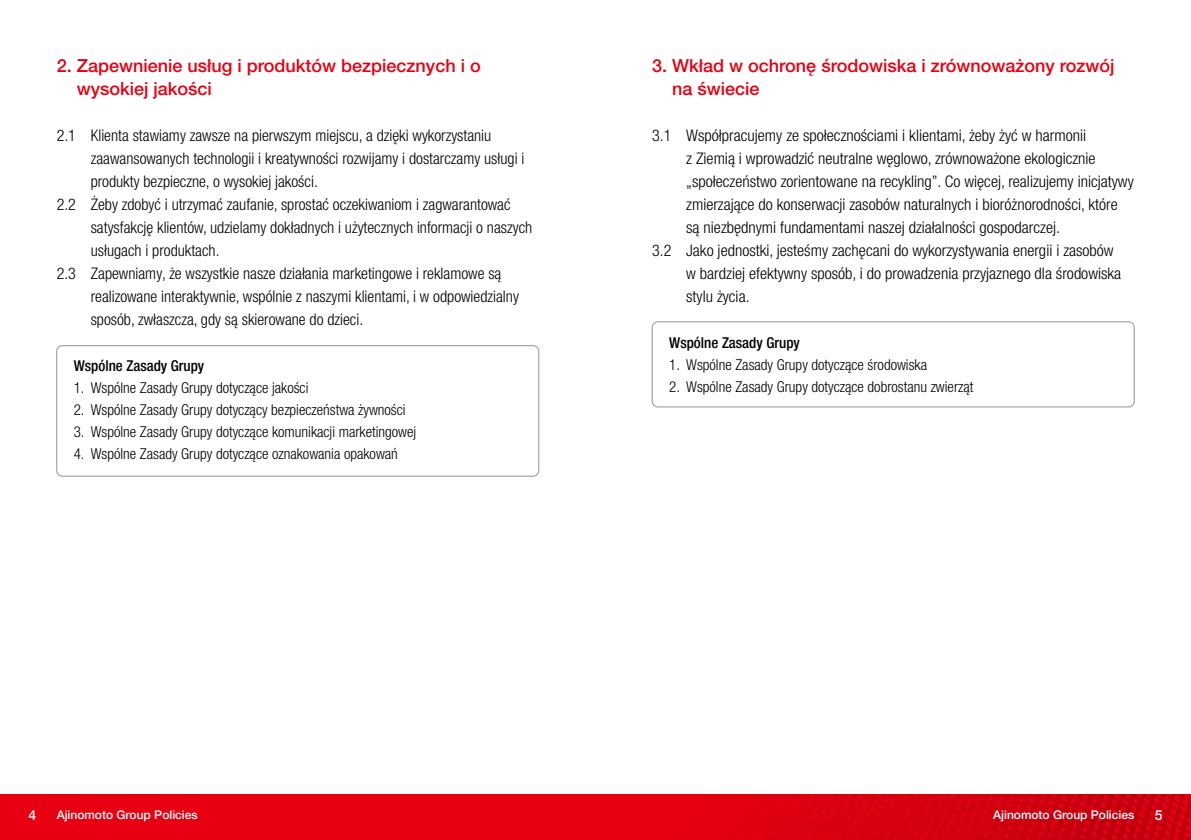
<style>
.page{position:relative;width:1191px;height:840px;background:#fff}
.page>*{position:absolute;margin:0;border:0;box-sizing:border-box;transform-origin:0 0}
.t1{font:500 18px/23px "Helvetica Neue LT Pro";color:#e60012}
.t2{font:300 condensed 16px "Helvetica Neue LT Pro";color:#000}
.t3{font:300 condensed 15px "Helvetica Neue LT Pro";color:#000}
.t4{font:500 condensed 15px "Helvetica Neue LT Std";color:#000}
.t5{font:500 14px "Helvetica Neue LT Std";color:#fff}
.t6{font:500 12px "Helvetica Neue LT Std";color:#fff}
</style>
<div class="page">
<div style="left:0;top:794px;width:1191px;height:45px;background:#e60012"></div>
<img style="left:766px;top:794px;width:425px;height:45px">
<div style="left:56px;top:345px;width:483px;height:131px;border:1px solid #9fa0a0;border-radius:6px"></div>
<div style="left:651px;top:321px;width:483px;height:86px;border:1px solid #9fa0a0;border-radius:6px"></div>
<p class="t1" style="left:77px;top:54px;width:405px;text-indent:-20px">2. Zapewnienie usług i produktów bezpiecznych i o wysokiej jakości</p>
<p class="t2" style="left:57px;top:126px;width:436px">2.1 Klienta stawiamy zawsze na pierwszym miejscu, a dzięki wykorzystaniu</p>
<p class="t2" style="left:91px;top:149px;width:435px">zaawansowanych technologii i kreatywności rozwijamy i dostarczamy usługi i</p>
<p class="t2" style="left:91px;top:172px;width:229px">produkty bezpieczne, o wysokiej jakości.</p>
<p class="t2" style="left:57px;top:195px;width:455px">2.2 Żeby zdobyć i utrzymać zaufanie, sprostać oczekiwaniom i zagwarantować</p>
<p class="t2" style="left:91px;top:218px;width:443px">satysfakcję klientów, udzielamy dokładnych i użytecznych informacji o naszych</p>
<p class="t2" style="left:91px;top:241px;width:130px">usługach i produktach.</p>
<p class="t2" style="left:57px;top:264px;width:446px">2.3 Zapewniamy, że wszystkie nasze działania marketingowe i reklamowe są</p>
<p class="t2" style="left:91px;top:287px;width:430px">realizowane interaktywnie, wspólnie z naszymi klientami, i w odpowiedzialny</p>
<p class="t2" style="left:91px;top:310px;width:274px">sposób, zwłaszcza, gdy są skierowane do dzieci.</p>
<p class="t4" style="left:74px;top:356px;width:132px">Wspólne Zasady Grupy</p>
<p class="t3" style="left:74px;top:378px;width:236px">1. Wspólne Zasady Grupy dotyczące jakości</p>
<p class="t3" style="left:74px;top:400px;width:333px">2. Wspólne Zasady Grupy dotyczący bezpieczeństwa żywności</p>
<p class="t3" style="left:74px;top:422px;width:344px">3. Wspólne Zasady Grupy dotyczące komunikacji marketingowej</p>
<p class="t3" style="left:74px;top:444px;width:326px">4. Wspólne Zasady Grupy dotyczące oznakowania opakowań</p>
<p class="t1" style="left:672px;top:54px;width:444px;text-indent:-20px">3. Wkład w ochronę środowiska i zrównoważony rozwój na świecie</p>
<p class="t2" style="left:652px;top:126px;width:435px">3.1 Współpracujemy ze społecznościami i klientami, żeby żyć w harmonii</p>
<p class="t2" style="left:686px;top:149px;width:411px">z Ziemią i wprowadzić neutralne węglowo, zrównoważone ekologicznie</p>
<p class="t2" style="left:686px;top:172px;width:449px">„społeczeństwo zorientowane na recykling”. Co więcej, realizujemy inicjatywy</p>
<p class="t2" style="left:686px;top:195px;width:433px">zmierzające do konserwacji zasobów naturalnych i bioróżnorodności, które</p>
<p class="t2" style="left:686px;top:218px;width:375px">są niezbędnymi fundamentami naszej działalności gospodarczej.</p>
<p class="t2" style="left:652px;top:241px;width:463px">3.2 Jako jednostki, jesteśmy zachęcani do wykorzystywania energii i zasobów</p>
<p class="t2" style="left:686px;top:264px;width:436px">w bardziej efektywny sposób, i do prowadzenia przyjaznego dla środowiska</p>
<p class="t2" style="left:686px;top:287px;width:65px">stylu życia.</p>
<p class="t4" style="left:669px;top:333px;width:132px">Wspólne Zasady Grupy</p>
<p class="t3" style="left:669px;top:355px;width:259px">1. Wspólne Zasady Grupy dotyczące środowiska</p>
<p class="t3" style="left:669px;top:377px;width:306px">2. Wspólne Zasady Grupy dotyczące dobrostanu zwierząt</p>
<p class="t5" style="left:28px;top:806px;width:9px">4</p>
<p class="t6" style="left:57px;top:806px;width:142px">Ajinomoto Group Policies</p>
<p class="t6" style="left:993px;top:806px;width:142px">Ajinomoto Group Policies</p>
<p class="t5" style="left:1154px;top:806px;width:9px">5</p>
</div>
